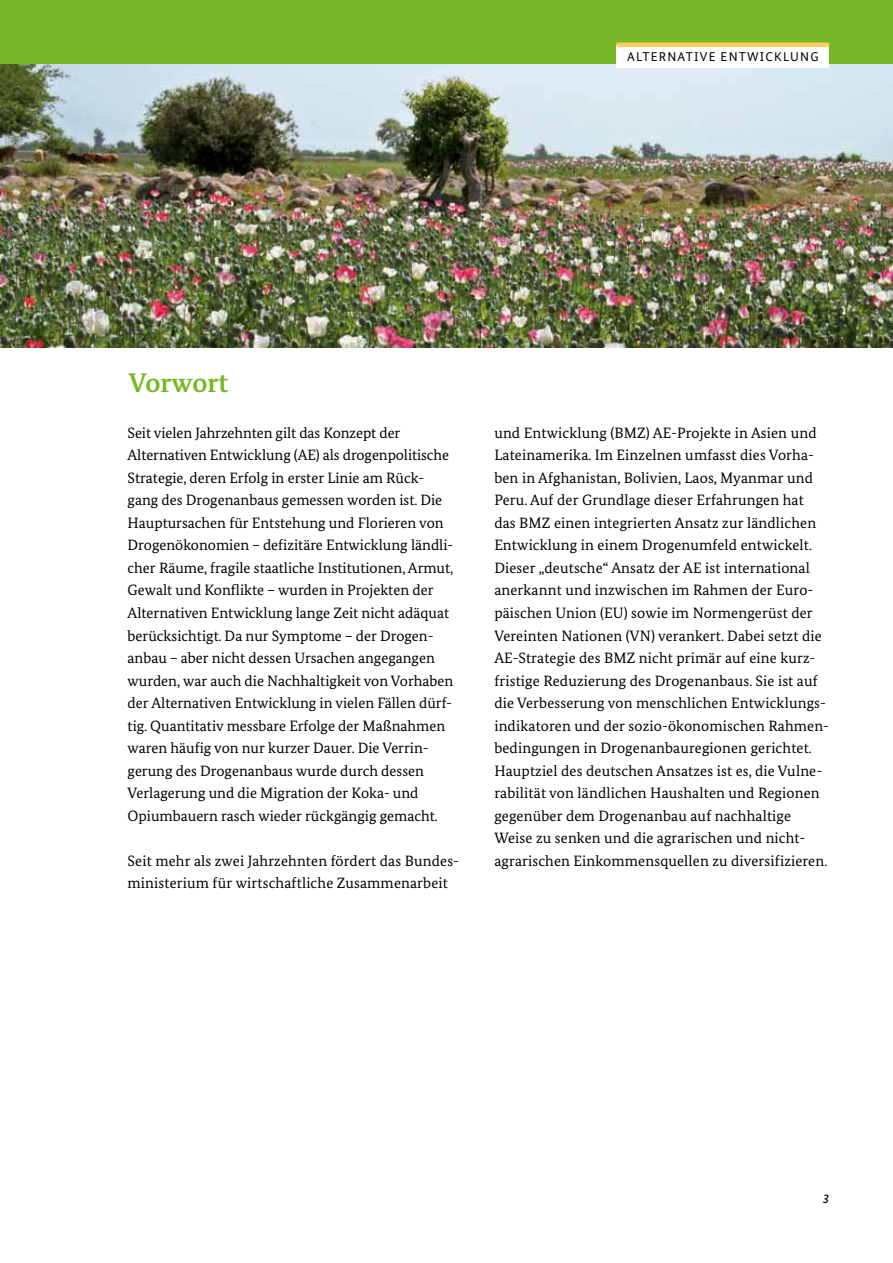
<style>
.page{position:relative;width:893px;height:1263px;background:#fff}
.page>*{position:absolute;margin:0;border:0;box-sizing:border-box;transform-origin:0 0}
.t1{font:700 27px "Bundes Serif";color:#76b828}
.t2{font:15px/22.5px "Bundes Serif";letter-spacing:.005em;color:#000}
.t3{font:12.75px "Bundes Sans";letter-spacing:.09em;color:#000}
.t4{font:italic 500 12.75px "Bundes Sans";color:#000}
</style>
<div class="page">
<img style="left:0;top:63px;width:893px;height:285px">
<div style="left:0;top:0;width:893px;height:63px;background:#76b828"></div>
<div style="left:617px;top:45px;width:212px;height:23px;background:#fff"></div>
<hr style="left:617px;top:43px;width:212px;height:4px;background:#fece60">
<p class="t3" style="left:627px;top:49px;width:191px">ALTERNATIVE ENTWICKLUNG</p>
<h1 class="t1" style="left:129px;top:366px;width:101px">Vorwort</h1>
<p class="t2" style="left:128px;top:421px;width:327px">Seit vielen Jahrzehnten gilt das Konzept der Alternativen Entwicklung (AE) als drogenpolitische Strategie, deren Erfolg in erster Linie am Rück&shy;gang des Drogenanbaus gemessen worden ist. Die Hauptursachen für Entstehung und Florieren von Drogenökonomien – defizitäre Entwicklung ländli&shy;cher Räume, fragile staatliche Institutionen, Armut, Gewalt und Konflikte – wurden in Projekten der Alternativen Entwicklung lange Zeit nicht adäquat berücksichtigt. Da nur Symptome – der Drogen&shy;anbau – aber nicht dessen Ursachen angegangen wurden, war auch die Nachhaltigkeit von Vorhaben der Alternativen Entwicklung in vielen Fällen dürf&shy;tig. Quantitativ messbare Erfolge der Maßnahmen waren häufig von nur kurzer Dauer. Die Verrin&shy;gerung des Drogenanbaus wurde durch dessen Verlagerung und die Migration der Koka- und Opiumbauern rasch wieder rückgängig gemacht.</p>
<p class="t2" style="left:128px;top:849px;width:333px">Seit mehr als zwei Jahrzehnten fördert das Bundes&shy;ministerium für wirtschaftliche Zusammenarbeit</p>
<p class="t2" style="left:494px;top:421px;width:336px">und Entwicklung (BMZ) AE-Projekte in Asien und Lateinamerika. Im Einzelnen umfasst dies Vorha&shy;ben in Afghanistan, Bolivien, Laos, Myanmar und Peru. Auf der Grundlage dieser Erfahrungen hat<br>das BMZ einen integrierten Ansatz zur ländlichen Entwicklung in einem Drogenumfeld entwickelt.<br>Dieser „deutsche“ Ansatz der AE ist international anerkannt und inzwischen im Rahmen der Euro&shy;päischen Union (EU) sowie im Normengerüst der Vereinten Nationen (VN) verankert. Dabei setzt die AE-Strategie des BMZ nicht primär auf eine kurz&shy;fristige Reduzierung des Drogenanbaus. Sie ist auf die Verbesserung von menschlichen Entwicklungs&shy;indikatoren und der sozio-ökonomischen Rahmen&shy;bedingungen in Drogenanbauregionen gerichtet.<br>Hauptziel des deutschen Ansatzes ist es, die Vulne&shy;rabilität von ländlichen Haushalten und Regionen gegenüber dem Drogenanbau auf nachhaltige Weise zu senken und die agrarischen und nicht&shy;agrarischen Einkommensquellen zu diversifizieren.</p>
<p class="t4" style="left:823px;top:1191px;width:8px">3</p>
</div>
